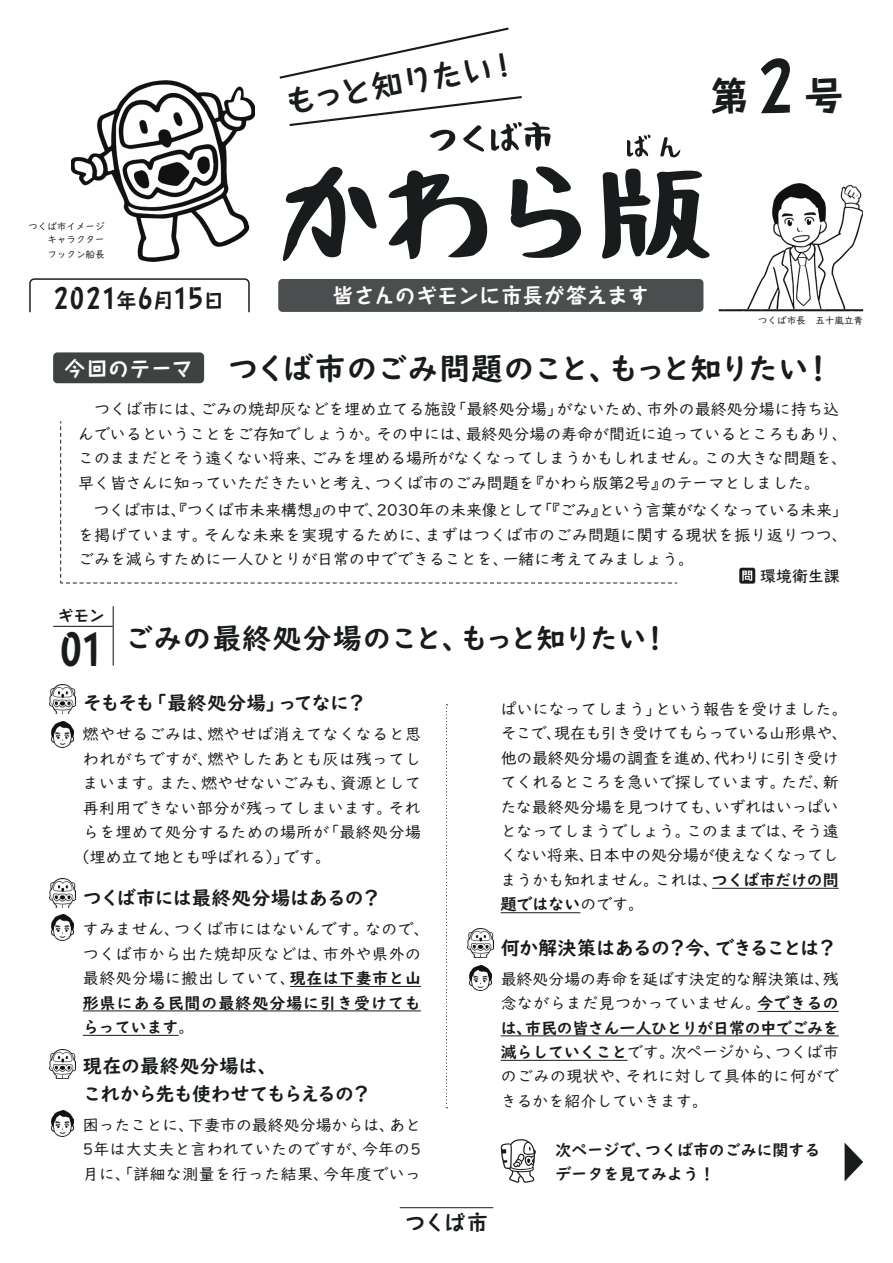
<style>
.page{position:relative;width:893px;height:1263px;background:#fff}
.page>*{position:absolute;margin:0;border:0;box-sizing:border-box;transform-origin:0 0}
.t1{font:700 38.25px "Taka Hand Std";color:#191c1d}
.t2{font:700 30.9px "UD Digi Kyokasho Pro N";letter-spacing:-.04em;color:#191c1d}
.t3{font:700 29.7px "Taka Hand Std";color:#191c1d}
.t4{font:700 28.65px "UD Digi Kyokasho Pro N";color:#191c1d}
.t5{font:700 27.6px "Taka Hand Std";letter-spacing:.08em;color:#191c1d}
.t6{font:700 20.25px "Taka Hand Std";letter-spacing:.045em;color:#fff}
.t7{font:700 20.25px "Taka Hand Std";color:#191c1d}
.t8{font:700 19.2px/27.6px "UD Digi Kyokasho Pro N";letter-spacing:-.03em;color:#191c1d}
.t9{font:700 19.2px "UD Digi Kyokasho Pro N";letter-spacing:-.05em;color:#191c1d}
.t10{font:700 19.2px "UD Digi Kyokasho Pro N";letter-spacing:-.055em;color:#191c1d}
.t11{font:15.9px/24.5px "UD Digi Kyokasho Pro N";color:#191c1d;text-align:justify}
.t12{font:15.9px/24.5px "UD Digi Kyokasho Pro N";letter-spacing:.03em;color:#191c1d}
.t13{font:700 15.9px/24.5px "UD Digi Kyokasho Pro N";color:#191c1d}
.t14{font:15.9px "UD Digi Kyokasho Pro N";letter-spacing:.025em;color:#191c1d}
.t15{font:500 15.9px "UD Digi Kyokasho Pro N";color:#191c1d}
.t16{font:700 14.85px "Taka Hand Std";color:#191c1d}
.t17{font:9.6px/12.8px "UD Digi Kyokasho Pro N";color:#191c1d;text-align:right}
.s1{font-size:20.25px}
.s2{font-size:68.1px}
.s3{font-family:"Taka Hand Std";font-size:20.25px;color:#fff}
.s4{font-family:"Taka Hand Std";font-size:42.45px}
.s5{font-weight:700}
</style>
<div class="page">
<hr style="left:400px;top:1207px;width:93px;height:1px;background:#191c1d">
<div style="left:53px;top:352px;width:151px;height:31px;background:#3f4242;border-radius:4px"></div>
<svg style="left:739px;top:568px;width:16px;height:16px"></svg>
<svg style="left:742px;top:571px;width:10px;height:10px"></svg>
<hr style="left:290px;top:986px;width:131px;height:1px;background:#191c1d">
<hr style="left:83px;top:1010px;width:338px;height:1px;background:#191c1d">
<hr style="left:83px;top:1035px;width:96px;height:1px;background:#191c1d">
<hr style="left:757px;top:1011px;width:82px;height:1px;background:#191c1d">
<hr style="left:501px;top:1035px;width:338px;height:1px;background:#191c1d">
<hr style="left:501px;top:1060px;width:126px;height:1px;background:#191c1d">
<hr style="left:53px;top:626px;width:60px;height:1px;background:#191c1d">
<hr style="left:113px;top:606px;width:1px;height:60px;background:#191c1d">
<img style="left:52px;top:722px;width:22px;height:25px">
<img style="left:52px;top:1111px;width:22px;height:25px">
<img style="left:52px;top:915px;width:22px;height:25px">
<img style="left:470px;top:965px;width:21px;height:26px">
<img style="left:50px;top:685px;width:25px;height:29px">
<img style="left:50px;top:1049px;width:25px;height:29px">
<img style="left:50px;top:879px;width:25px;height:29px">
<img style="left:468px;top:928px;width:25px;height:29px">
<svg style="left:627px;top:135px;width:53px;height:22px"></svg>
<svg style="left:283px;top:167px;width:427px;height:94px"></svg>
<img style="left:747px;top:183px;width:116px;height:125px">
<div style="left:278px;top:279px;width:425px;height:33px;background:#4b4e4f;border-radius:4px"></div>
<img style="left:71px;top:80px;width:184px;height:181px">
<svg style="left:719px;top:309px;width:144px;height:2px"></svg>
<svg style="left:29px;top:278px;width:221px;height:35px"></svg>
<svg style="left:279px;top:27px;width:230px;height:52px"></svg>
<svg style="left:289px;top:96px;width:262px;height:56px"></svg>
<svg style="left:60px;top:421px;width:618px;height:163px"></svg>
<hr style="left:712px;top:888px;width:127px;height:1px;background:#191c1d">
<hr style="left:501px;top:912px;width:79px;height:1px;background:#191c1d">
<svg style="left:501px;top:1139px;width:35px;height:44px"></svg>
<svg style="left:845px;top:1143px;width:18px;height:38px"></svg>
<svg style="left:446px;top:704px;width:1px;height:404px"></svg>
<p class="t17" style="left:28px;top:220px;width:78px">つくば市イメージキャラクター</p>
<p class="t17" style="left:47px;top:247px;width:59px">フックン船長</p>
<h3 class="t5" style="left:54px;top:279px;width:171px">2021<span class="s1">年</span>6<span class="s1">月</span>15<span class="s1">日</span></h3>
<h3 class="t3" style="left:283px;top:82px;width:236px;rotate:-10deg">もっと知りたい！</h3>
<h1 class="t1" style="left:711px;top:69px;width:134px">第<span class="s2">2</span>号</h1>
<p class="t6" style="left:333px;top:281px;width:317px">皆さんのギモンに市長が答えます</p>
<p class="t17" style="left:758px;top:314px;width:107px">つくば市長　五十嵐立青</p>
<h2 class="t2" style="left:65px;top:342px;width:770px"><span class="s3">今回のテーマ</span> つくば市のごみ問題のこと、もっと知りたい！</h2>
<p class="t11" style="left:78px;top:396px;width:771px;text-align:left">　つくば市には、ごみの焼却灰などを埋め立てる施設「最終処分場」がないため、市外の最終処分場に持ち込んでいるということをご存知でしょうか。その中には、最終処分場の寿命が間近に迫っているところもあり、このままだとそう遠くない将来、ごみを埋める場所がなくなってしまうかもしれません。この大きな問題を、早く皆さんに知っていただきたいと考え、つくば市のごみ問題を『かわら版第2号』のテーマとしました。</p>
<p class="t11" style="left:78px;top:497px;width:771px">　つくば市は、『つくば市未来構想』の中で、2030年の未来像として「『ごみ』という言葉がなくなっている未来」を掲げています。そんな未来を実現するために、まずはつくば市のごみ問題に関する現状を振り返りつつ、ごみを減らすために一人ひとりが日常の中でできることを、一緒に考えてみましょう。</p>
<p class="t15" style="left:760px;top:562px;width:81px">環境衛生課</p>
<p class="t16" style="left:58px;top:605px;width:48px">ギモン</p>
<h3 class="t4" style="left:61px;top:615px;width:611px"><span class="s4">01</span> ごみの最終処分場のこと、もっと知りたい！</h3>
<p class="t10" style="left:83px;top:687px;width:285px">そもそも「最終処分場」ってなに？</p>
<p class="t12" style="left:83px;top:721px;width:340px">燃やせるごみは、燃やせば消えてなくなると思</p>
<p class="t12" style="left:83px;top:746px;width:340px">われがちですが、燃やしたあとも灰は残ってし</p>
<p class="t11" style="left:83px;top:770px;width:340px">まいます。また、燃やせないごみも、資源として</p>
<p class="t14" style="left:83px;top:794px;width:339px">再利用できない部分が残ってしまいます。それ</p>
<p class="t12" style="left:83px;top:819px;width:340px">らを埋めて処分するための場所が「最終処分場</p>
<p class="t11" style="left:74px;top:844px;width:259px">（埋め立て地とも呼ばれる）」です。</p>
<p class="t8" style="left:83px;top:884px;width:299px">つくば市には最終処分場はあるの？</p>
<p class="t12" style="left:83px;top:916px;width:348px">すみません、つくば市にはないんです。なので、つくば市から出た焼却灰などは、市外や県外の最終処分場に搬出していて、<span class="s5">現在は下妻市と山形県にある民間の最終処分場に引き受けてもらっています</span>。</p>
<p class="t8" style="left:83px;top:1052px;width:290px">現在の最終処分場は、<br>これから先も使わせてもらえるの？</p>
<p class="t11" style="left:83px;top:1112px;width:340px">困ったことに、下妻市の最終処分場からは、あと5年は大丈夫と言われていたのですが、今年の5月に、「詳細な測量を行った結果、今年度でいっ</p>
<p class="t7" style="left:405px;top:1208px;width:84px">つくば市</p>
<p class="t11" style="left:501px;top:696px;width:348px;text-align:left">ぱいになってしまう」という報告を受けました。そこで、現在も引き受けてもらっている山形県や、他の最終処分場の調査を進め、代わりに引き受けてくれるところを急いで探しています。ただ、新たな最終処分場を見つけても、いずれはいっぱいとなってしまうでしょう。このままでは、そう遠くない将来、日本中の処分場が使えなくなってしまうかも知れません。これは、<span class="s5">つくば市だけの問題ではない</span>のです。</p>
<p class="t9" style="left:501px;top:931px;width:337px">何か解決策はあるの？今、できることは？</p>
<p class="t11" style="left:501px;top:966px;width:340px">最終処分場の寿命を延ばす決定的な解決策は、残念ながらまだ見つかっていません。<span class="s5">今できるのは、市民の皆さん一人ひとりが日常の中でごみを減らしていくこと</span>です。次ページから、つくば市のごみの現状や、それに対して具体的に何ができるかを紹介していきます。</p>
<p class="t13" style="left:556px;top:1137px;width:266px">次ページで、つくば市のごみに関するデータを見てみよう！</p>
</div>
